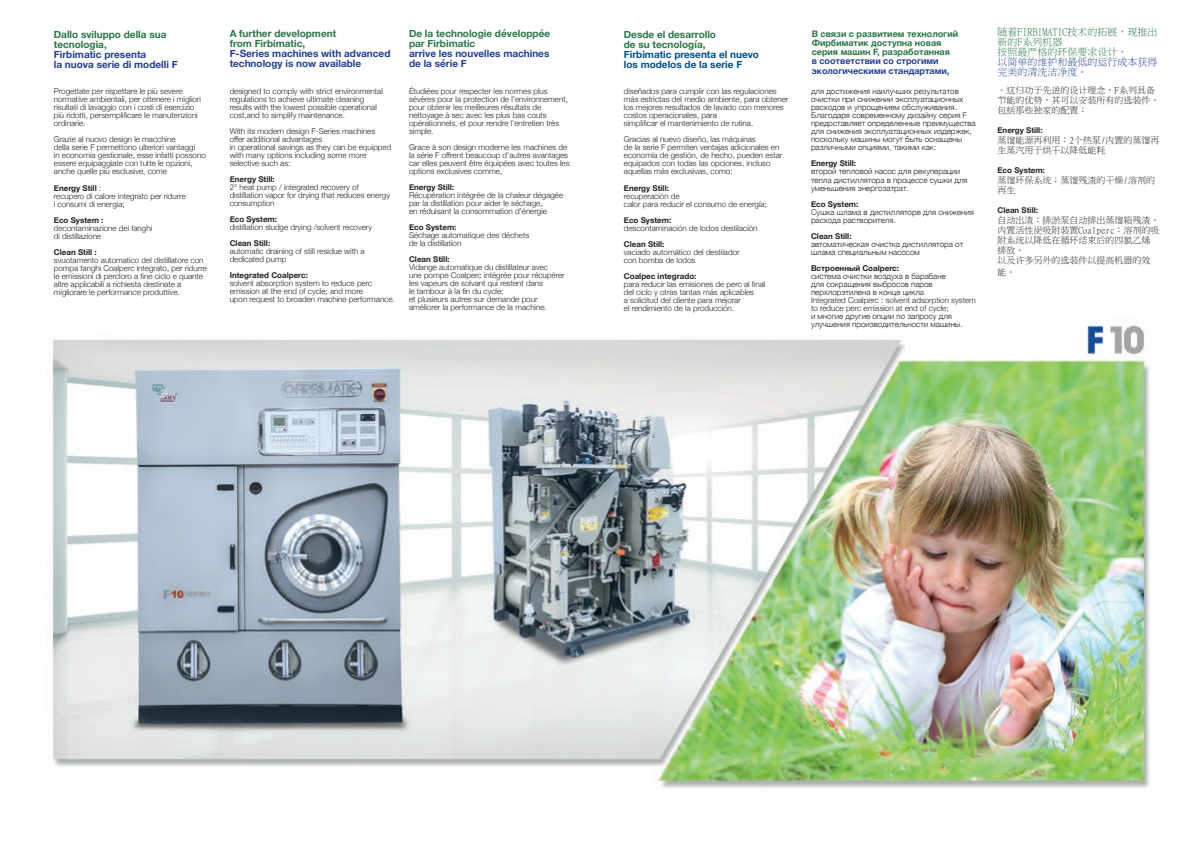
<style>
.page{position:relative;width:1191px;height:842px;background:#fff}
.page>*{position:absolute;margin:0;border:0;box-sizing:border-box;transform-origin:0 0}
.t1{font:700 10px/10px "Helvetica Neue";color:#2a7648}
.t2{font:700 10px/10px "Helvetica Neue";color:#253f8e}
.t3{font:700 10px/10px "Helvetica Neue";color:#00508b}
.t4{font:10px/10px "Ming Li U";color:#2a7648}
.t5{font:10px/10px "Ming Li U";color:#253f8e}
.t6{font:9px/10px "Ming Li U";color:#231f20}
.t7{font:700 9px/9px "Helvetica Neue";color:#2a7648}
.t8{font:700 9px/10px "Helvetica Neue";color:#253f8e}
.t9{font:300 8px/8px "Helvetica Neue";color:#231f20}
.t10{font:700 8px "Helvetica Neue";color:#231f20}
.s1{font-weight:700}
</style>
<div class="page">
<img style="left:51px;top:320px;width:1100px;height:469px">
<p class="t1" style="left:54px;top:30px;width:114px">Dallo sviluppo della sua tecnologia,</p>
<p class="t2" style="left:54px;top:50px;width:125px">Firbimatic presenta<br>la nuova serie di modelli F</p>
<p class="t9" style="left:54px;top:87px;width:148px">Progettate per rispettare le più severe normative ambientali, per ottenere i migliori risultati di lavaggio con i costi di esercizio più ridotti, persemplificare le manutenzioni ordinarie.</p>
<p class="t9" style="left:54px;top:135px;width:153px">Grazie al nuovo design le macchine<br>della serie F permettono ulteriori vantaggi<br>in economia gestionale, esse infatti possono essere equipaggiate con tutte le opzioni, anche quelle più esclusive, come</p>
<p class="t9" style="left:54px;top:183px;width:133px"><span class="s1">Energy Still</span> :<br>recupero di calore integrato per ridurre i consumi di energia;</p>
<p class="t10" style="left:54px;top:213px;width:51px">Eco System :</p>
<p class="t9" style="left:54px;top:223px;width:100px">decontaminazione dei fanghi di distillazione</p>
<p class="t10" style="left:54px;top:245px;width:44px">Clean Still :</p>
<p class="t9" style="left:54px;top:255px;width:154px">svuotamento automatico del distillatore con pompa fanghi Coalperc integrato, per ridurre le emissioni di percloro a fine ciclo e quante altre applicabili a richiesta destinate a migliorare le performance produttive.</p>
<p class="t1" style="left:230px;top:29px;width:108px">A further development from Firbimatic,</p>
<p class="t2" style="left:230px;top:49px;width:162px">F-Series machines with advanced technology is now available</p>
<p class="t9" style="left:230px;top:86px;width:155px">designed to comply with strict environmental regulations to achieve ultimate cleaning results with the lowest possible operational cost,and to simplify maintenance.</p>
<p class="t9" style="left:230px;top:126px;width:163px">With its modern design F-Series machines offer additional advantages<br>in operational savings as they can be equipped with many options including some more selective such as:</p>
<p class="t10" style="left:230px;top:173px;width:47px">Energy Still:</p>
<p class="t9" style="left:230px;top:182px;width:162px">2° heat pump / integrated recovery of distillation vapor for drying that reduces energy consumption</p>
<p class="t10" style="left:230px;top:213px;width:49px">Eco System:</p>
<p class="t9" style="left:230px;top:222px;width:144px">distillation sludge drying /solvent recovery</p>
<p class="t10" style="left:230px;top:237px;width:42px">Clean Still:</p>
<p class="t9" style="left:230px;top:246px;width:136px">automatic draining of still residue with a dedicated pump</p>
<p class="t10" style="left:230px;top:269px;width:80px">Integrated Coalperc:</p>
<p class="t9" style="left:230px;top:278px;width:167px">solvent absorption system to reduce perc emission at the end of cycle; and more<br>upon request to broaden machine performance.</p>
<p class="t1" style="left:409px;top:29px;width:143px">De la technologie développée par Firbimatic</p>
<p class="t2" style="left:409px;top:49px;width:142px">arrive les nouvelles machines de la série F</p>
<p class="t9" style="left:409px;top:86px;width:160px">Étudiées pour respecter les normes plus sévères pour la protection de l’environnement, pour obtenir les meilleures résultats de nettoyage à sec avec les plus bas couts opérationnels, et pour rendre l’entretien très simple.</p>
<p class="t9" style="left:409px;top:142px;width:162px">Grace à son design moderne les machines de la série F offrent beaucoup d’autres avantages car elles peuvent être équipées avec toutes les options exclusives comme,</p>
<p class="t10" style="left:409px;top:181px;width:47px">Energy Still:</p>
<p class="t9" style="left:409px;top:190px;width:156px">Récupération intégrée de la chaleur dégagée par la distillation pour aider le séchage,<br>en réduisant la consommation d’énergie</p>
<p class="t10" style="left:409px;top:221px;width:49px">Eco System:</p>
<p class="t9" style="left:409px;top:230px;width:122px">Séchage automatique des déchets de la distillation</p>
<p class="t10" style="left:409px;top:253px;width:42px">Clean Still:</p>
<p class="t9" style="left:409px;top:262px;width:157px">Vidange automatique du distillateur avec<br>une pompe Coalperc intégrée pour récupérer les vapeurs de solvant qui restent dans<br>le tambour à la fin du cycle;<br>et plusieurs autres sur demande pour améliorer la performance de la machine.</p>
<p class="t1" style="left:624px;top:30px;width:94px">Desde el desarrollo de su tecnología,</p>
<p class="t3" style="left:624px;top:50px;width:137px">Firbimatic presenta el nuevo los modelos de la serie F</p>
<p class="t9" style="left:624px;top:87px;width:166px">diseñados para cumplir con las regulaciones más estrictas del medio ambiente, para obtener los mejores resultados de lavado con menores costos operacionales, para<br>simplificar el mantenimiento de rutina.</p>
<p class="t9" style="left:624px;top:135px;width:160px">Gracias al nuevo diseño, las máquinas<br>de la serie F permiten ventajas adicionales en economía de gestión, de hecho, pueden estar equipados con todas las opciones, incluso aquellas más exclusivas, como:</p>
<p class="t10" style="left:624px;top:181px;width:47px">Energy Still:</p>
<p class="t9" style="left:624px;top:191px;width:145px">recuperación de<br>calor para reducir el consumo de energía;</p>
<p class="t10" style="left:624px;top:213px;width:49px">Eco System:</p>
<p class="t9" style="left:624px;top:223px;width:135px">descontaminación de lodos destilación</p>
<p class="t10" style="left:624px;top:237px;width:42px">Clean Still:</p>
<p class="t9" style="left:624px;top:247px;width:117px">vaciado automático del destilador con bomba de lodos</p>
<p class="t10" style="left:624px;top:269px;width:74px">Coalpec integrado:</p>
<p class="t9" style="left:624px;top:279px;width:143px">para reducir las emisiones de perc al final del ciclo y otras tantas más aplicables<br>a solicitud del cliente para mejorar<br>el rendimiento de la producción.</p>
<p class="t7" style="left:811px;top:30px;width:148px">В связи с развитием технологий<br>Фирбиматик доступна новая серия машин F, разработанная</p>
<p class="t8" style="left:811px;top:56px;width:139px">в соответствии со строгими экологическими стандартами,</p>
<p class="t9" style="left:811px;top:87px;width:166px">для достижения наилучших результатов очистки при снижении эксплуатационных расходов и упрощением обслуживания.<br>Благодаря современному дизайну серия F предоставляет определенные преимущества для снижения эксплуатационных издержек, поскольку машины могут быть оснащены различными опциями, такими как:</p>
<p class="t10" style="left:811px;top:157px;width:47px">Energy Still:</p>
<p class="t9" style="left:811px;top:167px;width:158px">второй тепловой насос для рекуперации тепла дистиллятора в процессе сушки для уменьшения энергозатрат.</p>
<p class="t10" style="left:811px;top:197px;width:49px">Eco System:</p>
<p class="t9" style="left:811px;top:207px;width:164px">Сушка шлама в дистилляторе для снижения расхода растворителя.</p>
<p class="t10" style="left:811px;top:229px;width:42px">Clean Still:</p>
<p class="t9" style="left:811px;top:239px;width:154px">автоматическая очистка дистиллятора от шлама специальным насосом</p>
<p class="t10" style="left:811px;top:261px;width:90px">Встроенный Coalperc:</p>
<p class="t9" style="left:811px;top:271px;width:166px">система очистки воздуха в барабане<br>для сокращения выбросов паров перхлорэтилена в конце цикла<br>Integrated Coalperc : solvent adsorption system to reduce perc emission at end of cycle;<br>и многие другие опции по запросу для улучшения производительности машины.</p>
<p class="t4" style="left:997px;top:27px;width:161px">随着FIRBIMATIC技术的拓展，现推出新的F系列机器<br>按照最严格的环保要求设计，</p>
<p class="t5" style="left:997px;top:57px;width:161px">以简单的维护和最低的运行成本获得完美的清洗洁净度。</p>
<p class="t6" style="left:997px;top:85px;width:163px">。这归功于先进的设计理念，F系列具备节能的优势，其可以安装所有的选装件。包括那些独家的配置：</p>
<p class="t10" style="left:997px;top:124px;width:47px">Energy Still:</p>
<p class="t6" style="left:997px;top:135px;width:163px">蒸馏能源再利用：2个热泵/内置的蒸馏再生蒸汽用于烘干以降低能耗</p>
<p class="t10" style="left:997px;top:164px;width:49px">Eco System:</p>
<p class="t6" style="left:997px;top:175px;width:159px">蒸馏环保系统：蒸馏残渣的干燥/溶剂的再生</p>
<p class="t10" style="left:997px;top:204px;width:42px">Clean Still:</p>
<p class="t6" style="left:997px;top:215px;width:163px">自动出渣：排淤泵自动排出蒸馏箱残渣。内置活性炭吸附装置Coalperc：溶剂的吸附系统以降低在循环结束后的四氯乙烯排放。<br>以及许多另外的选装件以提高机器的效</p>
<p class="t6" style="left:997px;top:267px;width:19px">能。</p>
</div>
